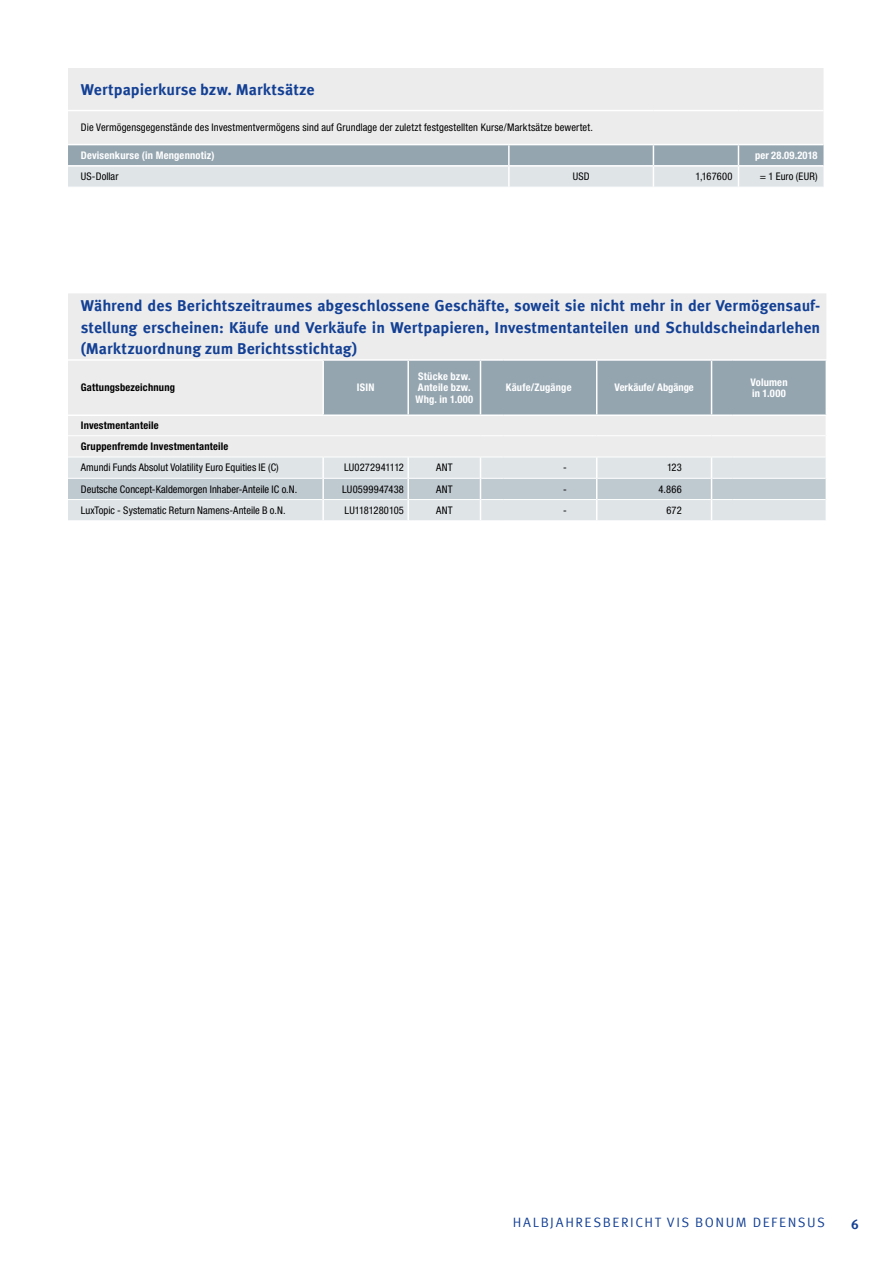
<style>
.page{position:relative;width:893px;height:1263px;background:#fff}
.page>*{position:absolute;margin:0;border:0;box-sizing:border-box;transform-origin:0 0}
.t1{font:700 15.75px/21.3px "Meta Offc Pro";color:#134094;text-align:justify}
.t2{font:13.5px "Meta Offc Pro Norm";letter-spacing:.115em;color:#134094}
.t3{font:700 13.5px "Meta Offc Pro";color:#134094}
.t4{font:condensed 10.5px "Helvetica Neue LTW1 G";letter-spacing:.01em;color:#000}
.t5{font:700 condensed 10.5px/11.7px "Helvetica Neue LTW1 G";letter-spacing:.015em;color:#fff}
.t6{font:700 condensed 10.5px/21.3px "Helvetica Neue LTW1 G";letter-spacing:.02em;color:#000}
</style>
<div class="page">
<div style="left:68px;top:68px;width:755px;height:76px;background:#ececed"></div>
<svg style="left:68px;top:145px;width:755px;height:42px;background:#bbc5cc"></svg>
<hr style="left:68px;top:110px;width:441px;height:1px;background:#fff">
<hr style="left:509px;top:110px;width:144px;height:1px;background:#fff">
<hr style="left:653px;top:110px;width:85px;height:1px;background:#fff">
<hr style="left:738px;top:110px;width:85px;height:1px;background:#fff">
<hr style="left:68px;top:165px;width:441px;height:2px;background:#fff">
<hr style="left:509px;top:165px;width:144px;height:2px;background:#fff">
<hr style="left:653px;top:165px;width:85px;height:2px;background:#fff">
<hr style="left:738px;top:165px;width:85px;height:2px;background:#fff">
<div style="left:68px;top:293px;width:758px;height:66px;background:#ececed"></div>
<svg style="left:68px;top:360px;width:759px;height:161px;background:#d0d7db"></svg>
<h1 class="t1" style="left:81px;top:78px;width:235px">Wertpapierkurse bzw. Marktsätze</h1>
<p class="t4" style="left:81px;top:121px;width:514px">Die Vermögensgegenstände des Investmentvermögens sind auf Grundlage der zuletzt festgestellten Kurse/Marktsätze bewertet.</p>
<p class="t5" style="left:81px;top:149px;width:135px">Devisenkurse (in Mengennotiz)</p>
<p class="t5" style="left:755px;top:149px;width:64px">per 28.09.2018</p>
<p class="t4" style="left:81px;top:170px;width:39px">US-Dollar</p>
<p class="t4" style="left:573px;top:170px;width:18px">USD</p>
<p class="t4" style="left:695px;top:170px;width:39px">1,167600</p>
<p class="t4" style="left:760px;top:170px;width:59px">= 1 Euro (EUR)</p>
<p class="t1" style="left:81px;top:294px;width:741px">Während des Berichtszeitraumes abgeschlossene Geschäfte, soweit sie nicht mehr in der Vermögensauf&shy;stellung erscheinen: Käufe und Verkäufe in Wertpapieren, Investmentanteilen und Schuldscheindarlehen (Marktzuordnung zum Berichtsstichtag)</p>
<p class="t6" style="left:81px;top:377px;width:96px">Gattungsbezeichnung</p>
<p class="t5" style="left:357px;top:382px;width:19px">ISIN</p>
<p class="t5" style="left:415px;top:370px;width:59px">Stücke bzw.<br>Anteile bzw.<br>Whg. in 1.000</p>
<p class="t5" style="left:506px;top:382px;width:67px">Käufe/Zugänge</p>
<p class="t5" style="left:615px;top:382px;width:81px">Verkäufe/ Abgänge</p>
<p class="t5" style="left:750px;top:376px;width:39px">Volumen in 1.000</p>
<p class="t6" style="left:81px;top:414px;width:149px">Investmentanteile<br>Gruppenfremde Investmentanteile</p>
<p class="t4" style="left:81px;top:461px;width:199px">Amundi Funds Absolut Volatility Euro Equities IE (C)</p>
<p class="t4" style="left:344px;top:461px;width:61px">LU0272941112</p>
<p class="t4" style="left:436px;top:461px;width:18px">ANT</p>
<p class="t4" style="left:563px;top:461px;width:5px">-</p>
<p class="t4" style="left:667px;top:461px;width:16px">123</p>
<p class="t4" style="left:81px;top:483px;width:218px">Deutsche Concept-Kaldemorgen Inhaber-Anteile IC o.N.</p>
<p class="t4" style="left:342px;top:483px;width:63px">LU0599947438</p>
<p class="t4" style="left:436px;top:483px;width:18px">ANT</p>
<p class="t4" style="left:563px;top:483px;width:5px">-</p>
<p class="t4" style="left:658px;top:483px;width:25px">4.866</p>
<p class="t4" style="left:81px;top:504px;width:206px">LuxTopic - Systematic Return Namens-Anteile B o.N.</p>
<p class="t4" style="left:344px;top:504px;width:61px">LU1181280105</p>
<p class="t4" style="left:436px;top:504px;width:18px">ANT</p>
<p class="t4" style="left:563px;top:504px;width:5px">-</p>
<p class="t4" style="left:666px;top:504px;width:17px">672</p>
<p class="t2" style="left:513px;top:1211px;width:259px">HALBJAHRESBERICHT VIS BONUM DEFE</p>
<p class="t2" style="left:788px;top:1211px;width:37px">NSUS</p>
<p class="t3" style="left:851px;top:1214px;width:9px">6</p>
</div>
